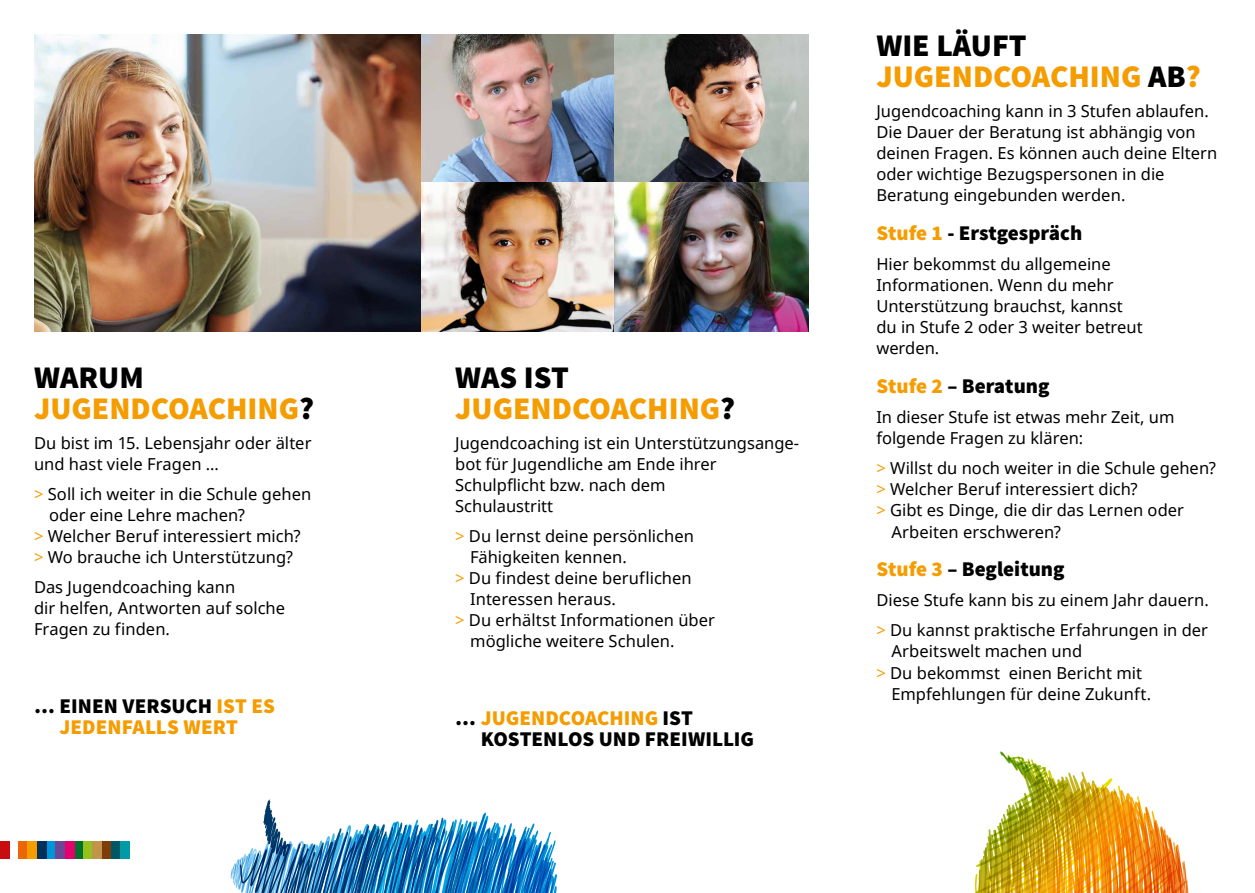
<style>
.page{position:relative;width:1255px;height:893px;background:#fff}
.page>*{position:absolute;margin:0;border:0;box-sizing:border-box;transform-origin:0 0}
.t1{font:900 31.5px/31.5px "Source Sans Pro";color:#f59c00}
.t2{font:900 21px/21px "Source Sans Pro";color:#000}
.t3{font:900 21px/21px "Source Sans Pro";letter-spacing:.005em;color:#f59c00;text-align:center}
.t4{font:16.5px/21px "Noto Sans";color:#000}
.s1{color:#000}
.s2{color:#f59c00}
</style>
<div class="page">
<img style="left:981px;top:769px;width:199px;height:124px">
<div style="left:0;top:842px;width:9px;height:17px;background:#c90c0f"></div>
<div style="left:18px;top:842px;width:10px;height:17px;background:#ec6608"></div>
<div style="left:74px;top:842px;width:9px;height:17px;background:#00702a"></div>
<div style="left:46px;top:842px;width:10px;height:17px;background:#0095db"></div>
<div style="left:102px;top:842px;width:9px;height:17px;background:#7d3e08"></div>
<div style="left:28px;top:842px;width:9px;height:17px;background:#f59c00"></div>
<div style="left:83px;top:842px;width:10px;height:17px;background:#95c11f"></div>
<div style="left:56px;top:842px;width:9px;height:17px;background:#6c4796"></div>
<div style="left:111px;top:842px;width:10px;height:17px;background:#005865"></div>
<div style="left:37px;top:842px;width:9px;height:17px;background:#00305b"></div>
<div style="left:93px;top:842px;width:9px;height:17px;background:#c0944a"></div>
<div style="left:65px;top:842px;width:9px;height:17px;background:#e6006d"></div>
<div style="left:121px;top:842px;width:9px;height:17px;background:#009ba4"></div>
<img style="left:231px;top:823px;width:317px;height:70px">
<img style="left:34px;top:34px;width:774px;height:298px">
<h1 class="t1" style="left:34px;top:363px;width:282px"><span class="s1">WARUM<br></span>JUGENDCOACHING<span class="s1">?</span></h1>
<p class="t4" style="left:34px;top:432px;width:279px">Du bist im 15. Lebensjahr oder älter und hast viele Fragen …</p>
<p class="t4" style="left:34px;top:483px;width:279px"><span class="s2">&gt;</span> Soll ich weiter in die Schule gehen</p>
<p class="t4" style="left:49px;top:504px;width:197px">oder eine Lehre machen?</p>
<p class="t4" style="left:34px;top:525px;width:268px"><span class="s2">&gt;</span> Welcher Beruf interessiert mich?</p>
<p class="t4" style="left:34px;top:546px;width:260px"><span class="s2">&gt;</span> Wo brauche ich Unterstützung?</p>
<p class="t4" style="left:34px;top:576px;width:253px">Das Jugendcoaching kann<br>dir helfen, Antworten auf solche<br>Fragen zu finden.</p>
<p class="t3" style="left:34px;top:697px;width:242px"><span class="s1">… EINEN VERSUCH</span> IST ES<br>JEDENFALLS WERT</p>
<h1 class="t1" style="left:455px;top:363px;width:282px"><span class="s1">WAS IST<br></span>JUGENDCOACHING<span class="s1">?</span></h1>
<p class="t4" style="left:455px;top:432px;width:345px">Jugendcoaching ist ein Unterstützungsange&shy;bot für Jugendliche am Ende ihrer<br>Schulpflicht bzw. nach dem<br>Schulaustritt</p>
<p class="t4" style="left:455px;top:525px;width:240px"><span class="s2">&gt;</span> Du lernst deine persönlichen</p>
<p class="t4" style="left:470px;top:546px;width:158px">Fähigkeiten kennen.</p>
<p class="t4" style="left:455px;top:567px;width:238px"><span class="s2">&gt;</span> Du findest deine beruflichen</p>
<p class="t4" style="left:470px;top:588px;width:147px">Interessen heraus.</p>
<p class="t4" style="left:455px;top:609px;width:261px"><span class="s2">&gt;</span> Du erhältst Informationen über</p>
<p class="t4" style="left:470px;top:630px;width:206px">mögliche weitere Schulen.</p>
<p class="t2" style="left:480px;top:709px;width:275px;text-indent:-25px">… <span class="s2">JUGENDCOACHING</span> IST<br>KOSTENLOS UND FREIWILLIG</p>
<h1 class="t1" style="left:876px;top:31px;width:326px"><span class="s1">WIE LÄUFT<br></span>JUGENDCOACHING <span class="s1">AB</span>?</h1>
<p class="t4" style="left:876px;top:101px;width:342px">Jugendcoaching kann in 3 Stufen ablaufen.<br>Die Dauer der Beratung ist abhängig von deinen Fragen. Es können auch deine Eltern oder wichtige Bezugspersonen in die Beratung eingebunden werden.</p>
<p class="t2" style="left:876px;top:224px;width:207px"><span class="s2">Stufe 1</span> - Erstgespräch</p>
<p class="t4" style="left:876px;top:254px;width:268px">Hier bekommst du allgemeine<br>Informationen. Wenn du mehr<br>Unterstützung brauchst, kannst du in Stufe 2 oder 3 weiter betreut werden.</p>
<p class="t2" style="left:876px;top:377px;width:175px"><span class="s2">Stufe 2</span> – Beratung</p>
<p class="t4" style="left:876px;top:407px;width:300px">In dieser Stufe ist etwas mehr Zeit, um folgende Fragen zu klären:</p>
<p class="t4" style="left:876px;top:458px;width:341px"><span class="s2">&gt;</span> Willst du noch weiter in die Schule gehen?</p>
<p class="t4" style="left:876px;top:479px;width:263px"><span class="s2">&gt;</span> Welcher Beruf interessiert dich?</p>
<p class="t4" style="left:876px;top:500px;width:309px"><span class="s2">&gt;</span> Gibt es Dinge, die dir das Lernen oder</p>
<p class="t4" style="left:891px;top:521px;width:171px">Arbeiten erschweren?</p>
<p class="t2" style="left:876px;top:560px;width:190px"><span class="s2">Stufe 3</span> – Begleitung</p>
<p class="t4" style="left:876px;top:585px;width:334px;line-height:30px">Diese Stufe kann bis zu einem Jahr dauern. <span class="s2">&gt;</span> Du kannst praktische Erfahrungen in der</p>
<p class="t4" style="left:891px;top:641px;width:192px">Arbeitswelt machen und</p>
<p class="t4" style="left:876px;top:662px;width:267px"><span class="s2">&gt;</span> Du bekommst einen Bericht mit</p>
<p class="t4" style="left:891px;top:683px;width:261px">Empfehlungen für deine Zukunft.</p>
</div>
